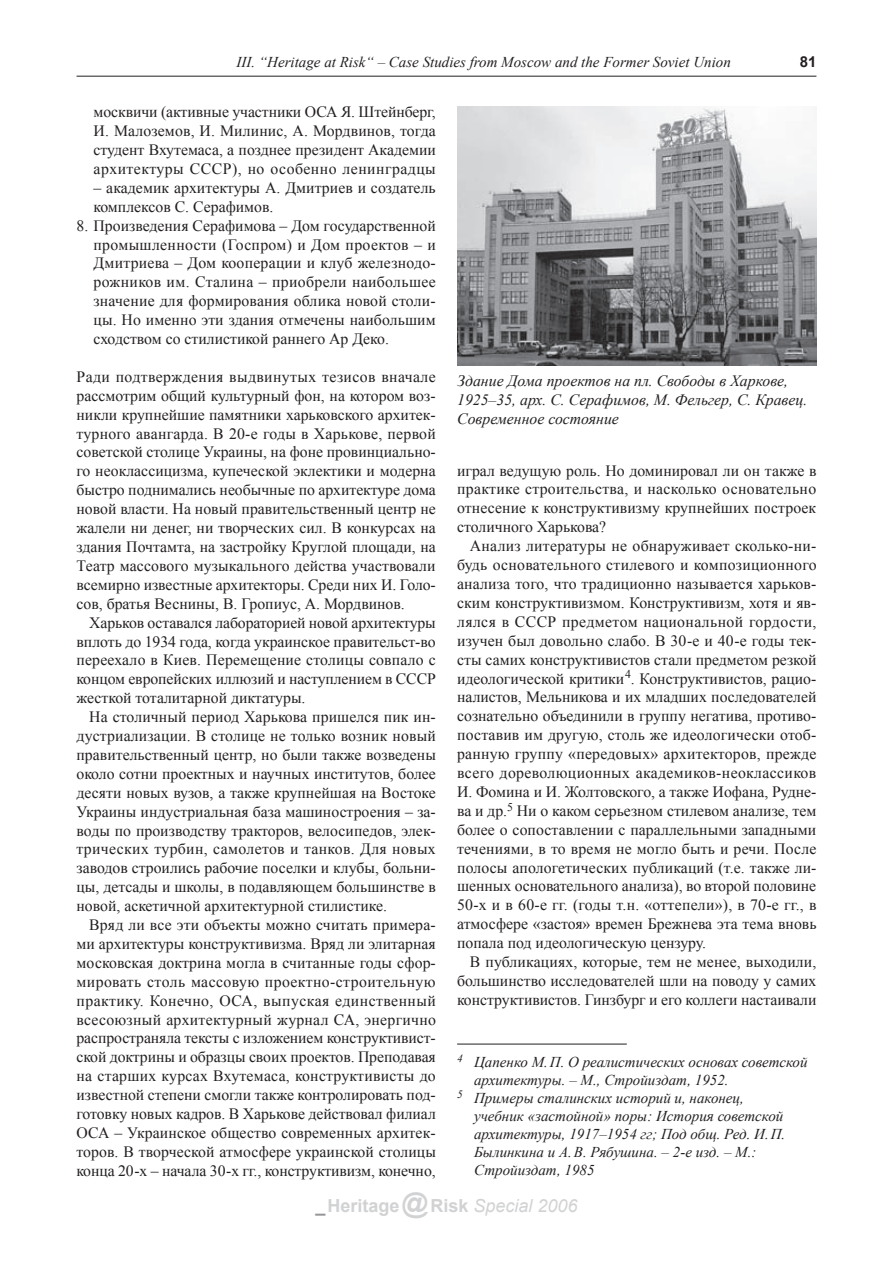
<style>
.page{position:relative;width:893px;height:1263px;background:#fff}
.page>*{position:absolute;margin:0;border:0;box-sizing:border-box;transform-origin:0 0}
.t1{font:700 18px "Arial";color:#d1d2d4}
.t2{font:15.75px/18.9px "Times New Roman";color:#231f20;text-align:justify}
.t3{font:italic 15.75px/18.9px "Times New Roman";color:#231f20}
.t4{font:italic 15px "Times New Roman";color:#231f20}
.t5{font:700 15px "Arial";color:#231f20}
.s1{color:#939598}
.s2{font-size:27px}
.s3{font-weight:400;font-style:italic}
</style>
<div class="page">
<hr style="left:77px;top:76px;width:739px;height:1px;background:#231f20">
<img style="left:457px;top:106px;width:359px;height:260px">
<hr style="left:457px;top:1044px;width:170px;height:1px;background:#231f20">
<p class="t4" style="left:236px;top:51px;width:496px">III. “Heritage at Risk“ – Case Studies from Moscow and the Former Soviet Union</p>
<p class="t5" style="left:800px;top:52px;width:18px">81</p>
<p class="t2" style="left:94px;top:102px;width:344px;text-indent:247px">Я. Штейнберг, И. Малоземов, И. Милинис, А. Мордвинов, тогда студент Вхутемаса, а позднее президент Академии архитектуры СССР</p>
<p class="t2" style="left:94px;top:102px;width:223px">моcквичи (активные участники ОСА</p>
<p class="t2" style="left:232px;top:159px;width:205px">), но особенно ленинградцы</p>
<p class="t2" style="left:94px;top:178px;width:344px">– академик архитектуры А. Дмитриев и создатель комплексов С. Серафимов.</p>
<p class="t2" style="left:94px;top:216px;width:344px;text-indent:-17px">8. Произведения Серафимова – Дом государственной промышленности (Госпром) и Дом проектов – и Дмитриева – Дом кооперации и клуб железнодо&shy;рожников им. Сталина – приобрели наибольшее значение для формирования облика новой столи&shy;цы. Но именно эти здания отмечены наибольшим сходством со стилистикой раннего Ар Деко.</p>
<p class="t2" style="left:77px;top:367px;width:361px">Ради подтверждения выдвинутых тезисов вначале рассмотрим общий культурный фон, на котором воз&shy;никли крупнейшие памятники харьковского архитек&shy;турного авангарда. В 20-е годы в Харькове, первой советской столице Украины, на фоне провинциально&shy;го неоклассицизма, купеческой эклектики и модерна быстро поднимались необычные по архитектуре дома новой власти. На новый правительственный центр не жалели ни денег, ни творческих сил. В конкурсах на здания Почтамта, на застройку Круглой площади, на Театр массового музыкального действа участвовали всемирно известные архитекторы. Среди них И. Голо&shy;сов, братья Веснины, В. Гропиус, А. Мордвинов.</p>
<p class="t2" style="left:77px;top:613px;width:361px;text-align:left;text-indent:13px">Харьков оставался лабораторией новой архитектуры вплоть до 1934 года, когда украинское правительст-во переехало в Киев. Перемещение столицы совпало с концом европейских иллюзий и наступлением в СССР жесткой тоталитарной диктатуры.</p>
<p class="t2" style="left:77px;top:707px;width:361px;text-indent:13px">На столичный период Харькова пришелся пик ин&shy;дустриализации. В столице не только возник новый правительственный центр, но были также возведены около сотни проектных и научных институтов, более десяти новых вузов, а также крупнейшая на Востоке Украины индустриальная база машиностроения – за&shy;воды по производству тракторов, велосипедов, элек&shy;трических турбин, самолетов и танков. Для новых заводов строились рабочие поселки и клубы, больни&shy;цы, детсады и школы, в подавляющем большинстве в новой, аскетичной архитектурной стилистике.</p>
<p class="t2" style="left:77px;top:915px;width:361px;text-indent:13px">Вряд ли все эти объекты можно считать примера&shy;ми архитектуры конструктивизма. Вряд ли элитарная московская доктрина могла в считанные годы сфор&shy;мировать столь массовую проектно-строительную практику. Конечно, ОСА</p>
<p class="t2" style="left:77px;top:991px;width:361px;text-indent:177px">, выпуская единственный всесоюзный архитектурный журнал СА, энергично распространяла тексты с изложением конструктивист&shy;cкой доктрины и образцы своих проектов. Преподавая на старших курсах Вхутемаса, конструктивисты до известной степени смогли также контролировать под&shy;готовку новых кадров. В Харькове действовал филиал ОСА</p>
<p class="t2" style="left:77px;top:1123px;width:361px;text-indent:38px">– Украинское общество современных архитек&shy;торов. В творческой атмосфере украинской столицы конца 20-х – начала 30-х гг., конструктивизм, конечно,</p>
<p class="t3" style="left:457px;top:371px;width:352px">Здание Дома проектов на пл. Свободы в Харкове,<br>1925–35, арх. С. Серафимов, М. Фельгер, С. Кравец.<br>Современное состояние</p>
<p class="t2" style="left:457px;top:461px;width:361px">играл ведущую роль. Но доминировал ли он также в практике строительства, и насколько основательно отнесение к конструктивизму крупнейших построек столичного Харькова?</p>
<p class="t2" style="left:457px;top:536px;width:361px;text-indent:13px">Анализ литературы не обнаруживает сколько-ни&shy;будь основательного стилевого и композиционного анализа того, что традиционно называется харьков&shy;ским конструктивизмом. Конструктивизм, хотя и яв&shy;лялся в СССР</p>
<p class="t2" style="left:457px;top:612px;width:361px;text-indent:105px">предметом национальной гордости, изучен был довольно слабо. В 30-е и 40-е годы тек&shy;сты самих конструктивистов стали предметом резкой идеологической критики<sup>4</sup>. Конструктивистов, рацио&shy;налистов, Мельникова и их младших последователей сознательно объединили в группу негатива, противо&shy;поставив им другую, столь же идеологически отоб&shy;ранную группу «передовых» архитекторов, прежде всего дореволюционных академиков-неоклассиков И. Фомина и И. Жолтовского, а также Иофана, Рудне&shy;ва и др.<sup>5</sup> Ни о каком серьезном стилевом анализе, тем более о сопоставлении с параллельными западными течениями, в то время не могло быть и речи. После полосы апологетических публикаций (т.е. также ли&shy;шенных основательного анализа), во второй половине 50-х и в 60-е гг. (годы т.н. «оттепели»), в 70-е гг., в атмосфере «застоя» времен Брежнева эта тема вновь попала под идеологическую цензуру.</p>
<p class="t2" style="left:457px;top:952px;width:361px;text-indent:13px">В публикациях, которые, тем не менее, выходили, большинство исследователей шли на поводу у самих конструктивистов. Гинзбург и его коллеги настаивали</p>
<p class="t4" style="left:457px;top:1051px;width:352px"><sup>4</sup> Цапенко М.П. О реалистических основах советской</p>
<p class="t4" style="left:474px;top:1069px;width:256px">архитектуры. – М., Стройиздат, 1952.</p>
<p class="t4" style="left:457px;top:1087px;width:288px"><sup>5</sup> Примеры сталинских историй и, наконец,</p>
<p class="t4" style="left:474px;top:1105px;width:311px">учебник «застойной» поры: История советской</p>
<p class="t4" style="left:474px;top:1123px;width:313px">архитектуры, 1917–1954 гг; Под общ. Ред. И.П.</p>
<p class="t4" style="left:474px;top:1141px;width:284px">Былинкина и А.В. Рябушина. – 2-е изд. – М.:</p>
<p class="t4" style="left:474px;top:1159px;width:122px">Стройиздат, 1985</p>
<p class="t1" style="left:315px;top:1194px;width:264px"><span class="s1">_</span> Heritage <span class="s2">@</span> Risk <span class="s3">Special 2006</span></p>
</div>
